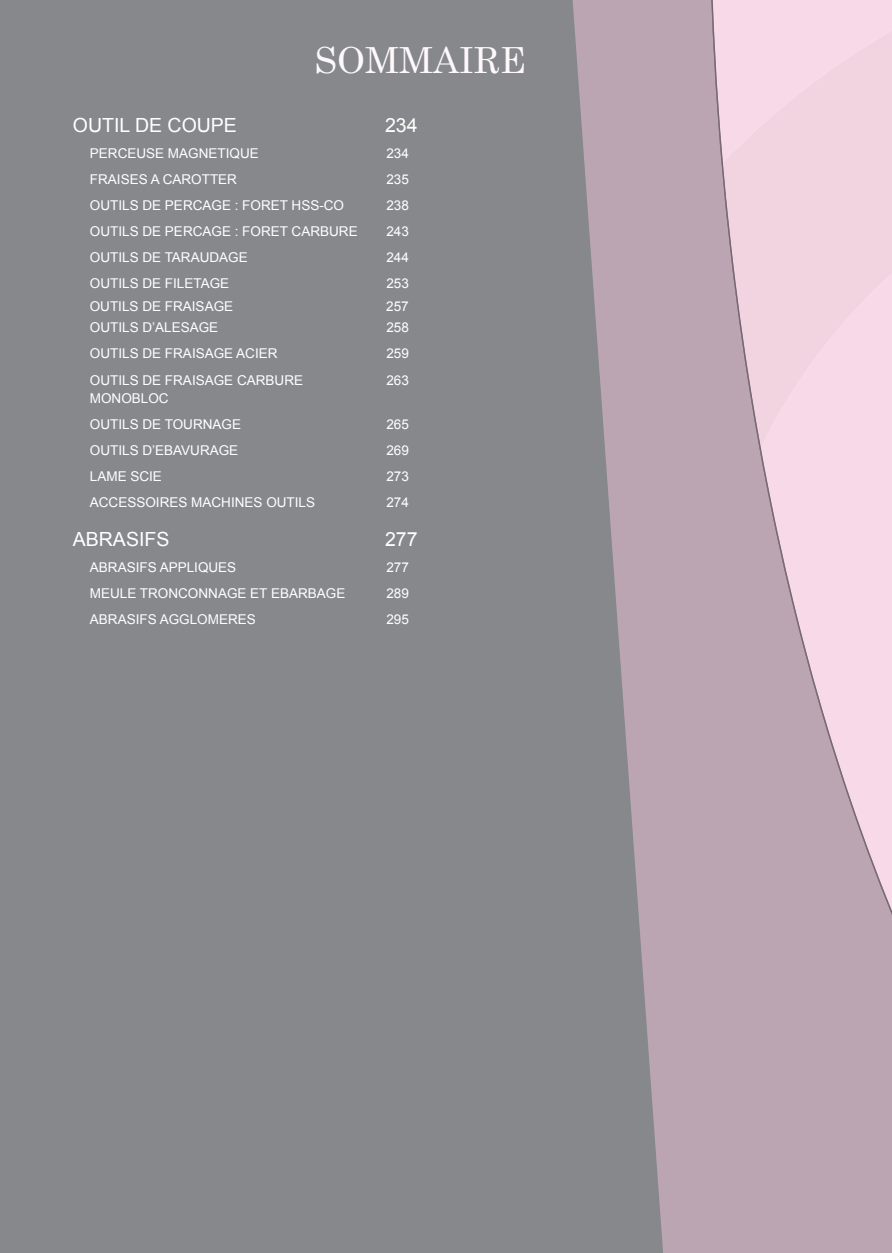
<style>
.page{position:relative;width:892px;height:1253px;background:#fff}
.page>*{position:absolute;margin:0;border:0;box-sizing:border-box;transform-origin:0 0}
.t1{font:36px "Century";color:#fef8fa}
.t2{font:19.5px "Arial";color:#fff}
.t3{font:13.5px/18px "Arial";color:#fff}
</style>
<div class="page">
<div style="left:0;top:0;width:569px;height:1253px;background:#86888b"></div>
<svg style="left:569px;top:0;width:322px;height:1253px;background:#ac9ca7"></svg>
<svg style="left:709px;top:0;width:182px;height:1009px;background:#dcc1ce"></svg>
<h1 class="t1" style="left:314px;top:30px;width:213px">SOMMAIRE</h1>
<h2 class="t2" style="left:73px;top:112px;width:165px">OUTIL DE COUPE</h2>
<h2 class="t2" style="left:385px;top:112px;width:34px">234</h2>
<p class="t3" style="left:90px;top:144px;width:170px">PERCEUSE MAGNETIQUE</p>
<p class="t3" style="left:386px;top:144px;width:24px">234</p>
<p class="t3" style="left:90px;top:170px;width:149px">FRAISES A CAROTTER</p>
<p class="t3" style="left:386px;top:170px;width:24px">235</p>
<p class="t3" style="left:90px;top:196px;width:256px">OUTILS DE PERCAGE : FORET HSS-CO</p>
<p class="t3" style="left:386px;top:196px;width:24px">238</p>
<p class="t3" style="left:90px;top:222px;width:269px">OUTILS DE PERCAGE : FORET CARBURE</p>
<p class="t3" style="left:386px;top:222px;width:24px">243</p>
<p class="t3" style="left:90px;top:248px;width:159px">OUTILS DE TARAUDAGE</p>
<p class="t3" style="left:386px;top:248px;width:24px">244</p>
<p class="t3" style="left:90px;top:275px;width:141px">OUTILS DE FILETAGE</p>
<p class="t3" style="left:386px;top:275px;width:24px">253</p>
<p class="t3" style="left:90px;top:319px;width:130px">OUTILS D’ALESAGE</p>
<p class="t3" style="left:386px;top:319px;width:24px">258</p>
<p class="t3" style="left:90px;top:345px;width:189px">OUTILS DE FRAISAGE ACIER</p>
<p class="t3" style="left:386px;top:345px;width:24px">259</p>
<p class="t3" style="left:90px;top:371px;width:215px">OUTILS DE FRAISAGE CARBURE<br>MONOBLOC</p>
<p class="t3" style="left:386px;top:371px;width:24px">263</p>
<p class="t3" style="left:90px;top:415px;width:153px">OUTILS DE TOURNAGE</p>
<p class="t3" style="left:386px;top:415px;width:24px">265</p>
<p class="t3" style="left:90px;top:441px;width:150px">OUTILS D’EBAVURAGE</p>
<p class="t3" style="left:386px;top:441px;width:24px">269</p>
<p class="t3" style="left:90px;top:467px;width:74px">LAME SCIE</p>
<p class="t3" style="left:386px;top:467px;width:24px">273</p>
<p class="t3" style="left:90px;top:493px;width:227px">ACCESSOIRES MACHINES OUTILS</p>
<p class="t3" style="left:386px;top:493px;width:24px">274</p>
<h2 class="t2" style="left:73px;top:526px;width:98px">ABRASIFS</h2>
<h2 class="t2" style="left:385px;top:526px;width:34px">277</h2>
<p class="t3" style="left:90px;top:558px;width:148px">ABRASIFS APPLIQUES</p>
<p class="t3" style="left:386px;top:558px;width:24px">277</p>
<p class="t3" style="left:90px;top:584px;width:257px">MEULE TRONCONNAGE ET EBARBAGE</p>
<p class="t3" style="left:386px;top:584px;width:24px">289</p>
<p class="t3" style="left:90px;top:610px;width:167px">ABRASIFS AGGLOMERES</p>
<p class="t3" style="left:386px;top:610px;width:24px">295</p>
<p class="t3" style="left:90px;top:297px;width:145px">OUTILS DE FRAISAGE</p>
<p class="t3" style="left:386px;top:297px;width:24px">257</p>
</div>
